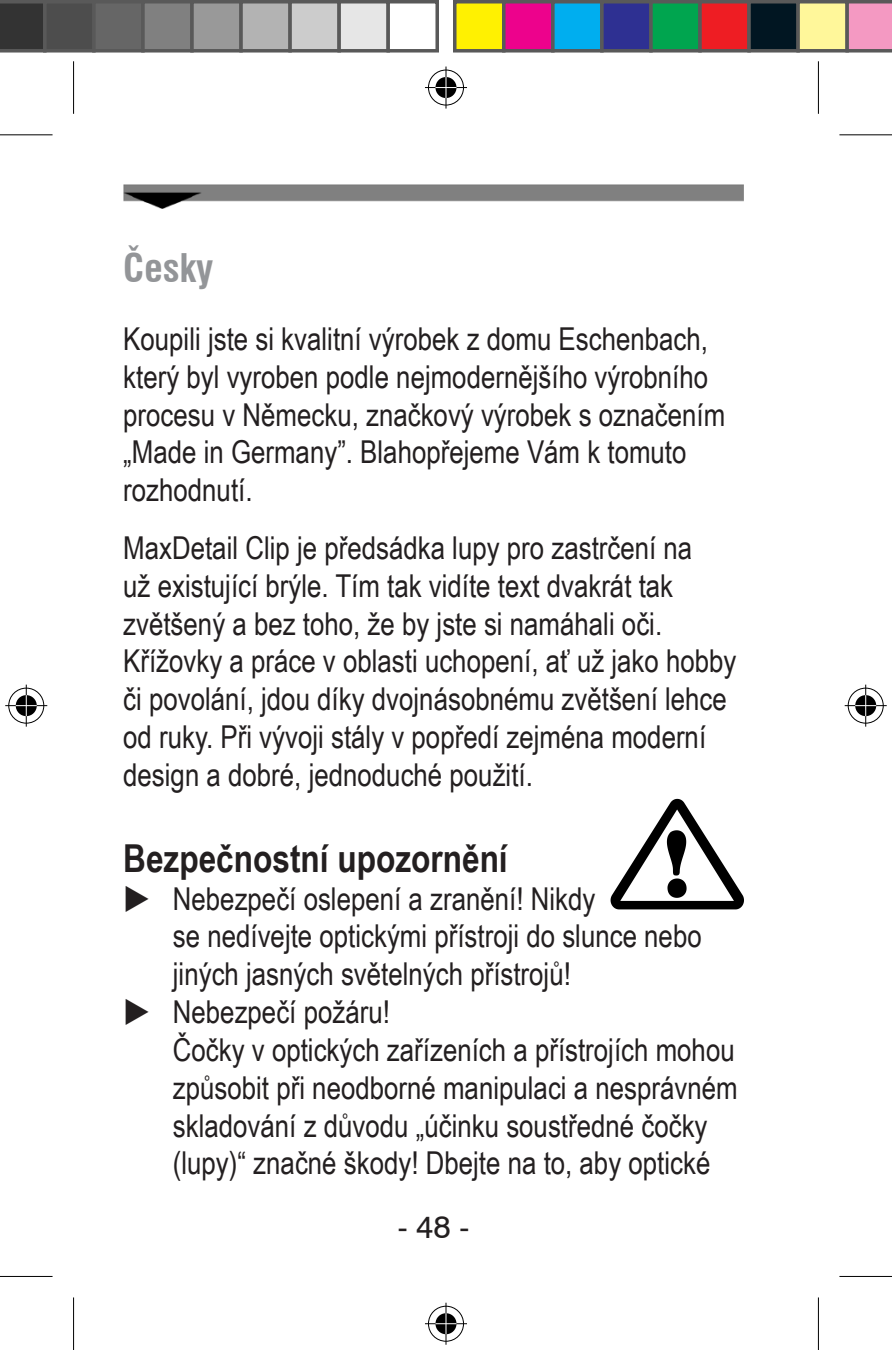
<style>
.page{position:relative;width:892px;height:1350px;background:#fff}
.page>*{position:absolute;margin:0;border:0;box-sizing:border-box;transform-origin:0 0}
.t1{font:700 38.5px "Arial Narrow";color:#231f20}
.t2{font:700 condensed 38.5px "Swiss 721 BT";color:#939598}
.t3{font:31.5px/37.8px "Arial Narrow";color:#231f20}
.t4{font:31.5px "Swiss 721 BT";color:#231f20}
</style>
<div class="page">
<img style="left:123px;top:184px;width:620px;height:24px">
<svg style="left:610px;top:798px;width:133px;height:111px"></svg>
<svg style="left:0;top:135px;width:52px;height:1px"></svg>
<svg style="left:839px;top:135px;width:52px;height:1px"></svg>
<svg style="left:0;top:1276px;width:52px;height:1px"></svg>
<svg style="left:839px;top:1276px;width:52px;height:1px"></svg>
<div style="left:71px;top:61px;width:5px;height:53px;background:#f5f5f5"></div>
<div style="left:71px;top:1297px;width:5px;height:52px;background:#f5f5f5"></div>
<svg style="left:818px;top:61px;width:1px;height:53px"></svg>
<svg style="left:818px;top:1297px;width:1px;height:52px"></svg>
<hr style="left:0;top:134px;width:52px;height:1px;background:#000">
<hr style="left:839px;top:134px;width:52px;height:1px;background:#000">
<hr style="left:0;top:1275px;width:52px;height:1px;background:#000">
<hr style="left:839px;top:1275px;width:52px;height:1px;background:#000">
<hr style="left:73px;top:61px;width:1px;height:53px;background:#000">
<hr style="left:73px;top:1297px;width:1px;height:52px;background:#000">
<hr style="left:817px;top:61px;width:1px;height:53px;background:#000">
<hr style="left:817px;top:1297px;width:1px;height:52px;background:#000">
<div style="left:426px;top:68px;width:39px;height:39px;border:4px solid #fff;border-radius:50%"></div>
<svg style="left:425px;top:85px;width:42px;height:5px"></svg>
<svg style="left:443px;top:66px;width:5px;height:42px"></svg>
<div style="left:433px;top:75px;width:25px;height:25px;border:4px solid #fff;border-radius:50%"></div>
<div style="left:428px;top:70px;width:35px;height:35px;border:1px solid #000;border-radius:50%"></div>
<hr style="left:425px;top:87px;width:42px;height:1px;background:#000">
<hr style="left:445px;top:66px;width:1px;height:42px;background:#000">
<svg style="left:435px;top:77px;width:21px;height:21px"></svg>
<div style="left:426px;top:1303px;width:39px;height:40px;border:4px solid #fff;border-radius:50%"></div>
<svg style="left:425px;top:1321px;width:42px;height:4px"></svg>
<svg style="left:443px;top:1302px;width:5px;height:42px"></svg>
<div style="left:433px;top:1310px;width:25px;height:26px;border:4px solid #fff;border-radius:50%"></div>
<div style="left:428px;top:1305px;width:35px;height:36px;border:1px solid #000;border-radius:50%"></div>
<hr style="left:425px;top:1322px;width:42px;height:2px;background:#000">
<hr style="left:445px;top:1302px;width:1px;height:42px;background:#000">
<svg style="left:435px;top:1312px;width:21px;height:21px"></svg>
<hr style="left:435px;top:1322px;width:21px;height:2px;background:#fff">
<svg style="left:445px;top:1312px;width:1px;height:21px"></svg>
<div style="left:7px;top:686px;width:39px;height:39px;border:4px solid #fff;border-radius:50%"></div>
<svg style="left:5px;top:703px;width:42px;height:4px"></svg>
<svg style="left:24px;top:684px;width:4px;height:42px"></svg>
<div style="left:14px;top:693px;width:25px;height:25px;border:4px solid #fff;border-radius:50%"></div>
<div style="left:8px;top:687px;width:36px;height:36px;border:1px solid #000;border-radius:50%"></div>
<hr style="left:5px;top:705px;width:42px;height:1px;background:#000">
<hr style="left:26px;top:684px;width:1px;height:42px;background:#000">
<svg style="left:16px;top:695px;width:21px;height:21px"></svg>
<div style="left:845px;top:686px;width:40px;height:39px;border:4px solid #fff;border-radius:50%"></div>
<svg style="left:845px;top:703px;width:41px;height:4px"></svg>
<svg style="left:863px;top:684px;width:4px;height:42px"></svg>
<div style="left:852px;top:693px;width:26px;height:25px;border:4px solid #fff;border-radius:50%"></div>
<div style="left:847px;top:687px;width:36px;height:36px;border:1px solid #000;border-radius:50%"></div>
<hr style="left:844px;top:705px;width:42px;height:1px;background:#000">
<hr style="left:864px;top:684px;width:1px;height:42px;background:#000">
<svg style="left:854px;top:695px;width:21px;height:21px"></svg>
<svg style="left:0;top:0;width:43px;height:52px;background:#373737"></svg>
<div style="left:45px;top:2px;width:49px;height:49px;background:#4d4d4d"></div>
<div style="left:43px;top:0;width:53px;height:52px;border:4px solid #595959"></div>
<div style="left:94px;top:2px;width:49px;height:49px;background:#666"></div>
<div style="left:92px;top:0;width:53px;height:52px;border:4px solid #595959"></div>
<div style="left:143px;top:2px;width:49px;height:49px;background:#808080"></div>
<div style="left:141px;top:0;width:53px;height:52px;border:4px solid #595959"></div>
<div style="left:192px;top:2px;width:49px;height:49px;background:#999"></div>
<div style="left:190px;top:0;width:53px;height:52px;border:4px solid #595959"></div>
<div style="left:241px;top:2px;width:49px;height:49px;background:#b3b3b3"></div>
<div style="left:239px;top:0;width:53px;height:52px;border:4px solid #595959"></div>
<div style="left:290px;top:2px;width:49px;height:49px;background:#ccc"></div>
<div style="left:288px;top:0;width:53px;height:52px;border:4px solid #595959"></div>
<div style="left:339px;top:2px;width:49px;height:49px;background:#e6e6e6"></div>
<div style="left:337px;top:0;width:53px;height:52px;border:4px solid #595959"></div>
<div style="left:386px;top:0;width:53px;height:52px;border:4px solid #595959"></div>
<div style="left:454px;top:2px;width:49px;height:49px;background:#fff101"></div>
<div style="left:453px;top:0;width:52px;height:52px;border:4px solid #595959"></div>
<div style="left:503px;top:2px;width:49px;height:49px;background:#ed028c"></div>
<div style="left:502px;top:0;width:52px;height:52px;border:4px solid #595959"></div>
<div style="left:552px;top:2px;width:49px;height:49px;background:#00aeef"></div>
<div style="left:551px;top:0;width:52px;height:52px;border:4px solid #595959"></div>
<div style="left:601px;top:2px;width:49px;height:49px;background:#2e3092"></div>
<div style="left:600px;top:0;width:52px;height:52px;border:4px solid #595959"></div>
<div style="left:650px;top:2px;width:49px;height:49px;background:#00a54f"></div>
<div style="left:649px;top:0;width:52px;height:52px;border:4px solid #595959"></div>
<div style="left:699px;top:2px;width:49px;height:49px;background:#ee1d23"></div>
<div style="left:698px;top:0;width:52px;height:52px;border:4px solid #595959"></div>
<div style="left:748px;top:2px;width:49px;height:49px;background:#011622"></div>
<div style="left:747px;top:0;width:52px;height:52px;border:4px solid #595959"></div>
<div style="left:797px;top:2px;width:49px;height:49px;background:#fff79a"></div>
<div style="left:796px;top:0;width:52px;height:52px;border:4px solid #595959"></div>
<svg style="left:845px;top:0;width:46px;height:52px;background:#d58cad"></svg>
<p class="t2" style="left:123px;top:245px;width:92px">Česky</p>
<p class="t3" style="left:123px;top:319px;width:603px">Koupili jste si kvalitní výrobek z domu Eschenbach, který byl vyroben podle nejmodernějšího výrobního procesu v Německu, značkový výrobek s označením „Made in Germany”. Blahopřejeme Vám k tomuto rozhodnutí.</p>
<p class="t3" style="left:123px;top:527px;width:614px">MaxDetail Clip je předsádka lupy pro zastrčení na<br>už existující brýle. Tím tak vidíte text dvakrát tak zvětšený a bez toho, že by jste si namáhali oči.<br>Křížovky a práce v oblasti uchopení, ať už jako hobby či povolání, jdou díky dvojnásobnému zvětšení lehce od ruky. Při vývoji stály v popředí zejména moderní design a dobré, jednoduché použití.</p>
<p class="t1" style="left:123px;top:829px;width:386px">Bezpečnostní upozornění</p>
<p class="t3" style="left:173px;top:878px;width:566px">Nebezpečí oslepení a zranění! Nikdy<br>se nedívejte optickými přístroji do slunce nebo jiných jasných světelných přístrojů!<br>Nebezpečí požáru!<br>Čočky v optických zařízeních a přístrojích mohou způsobit při neodborné manipulaci a nesprávném skladování z důvodu „účinku soustředné čočky (lupy)“ značné škody! Dbejte na to, aby optické</p>
<p class="t4" style="left:397px;top:1207px;width:73px">- 48 -</p>
</div>
